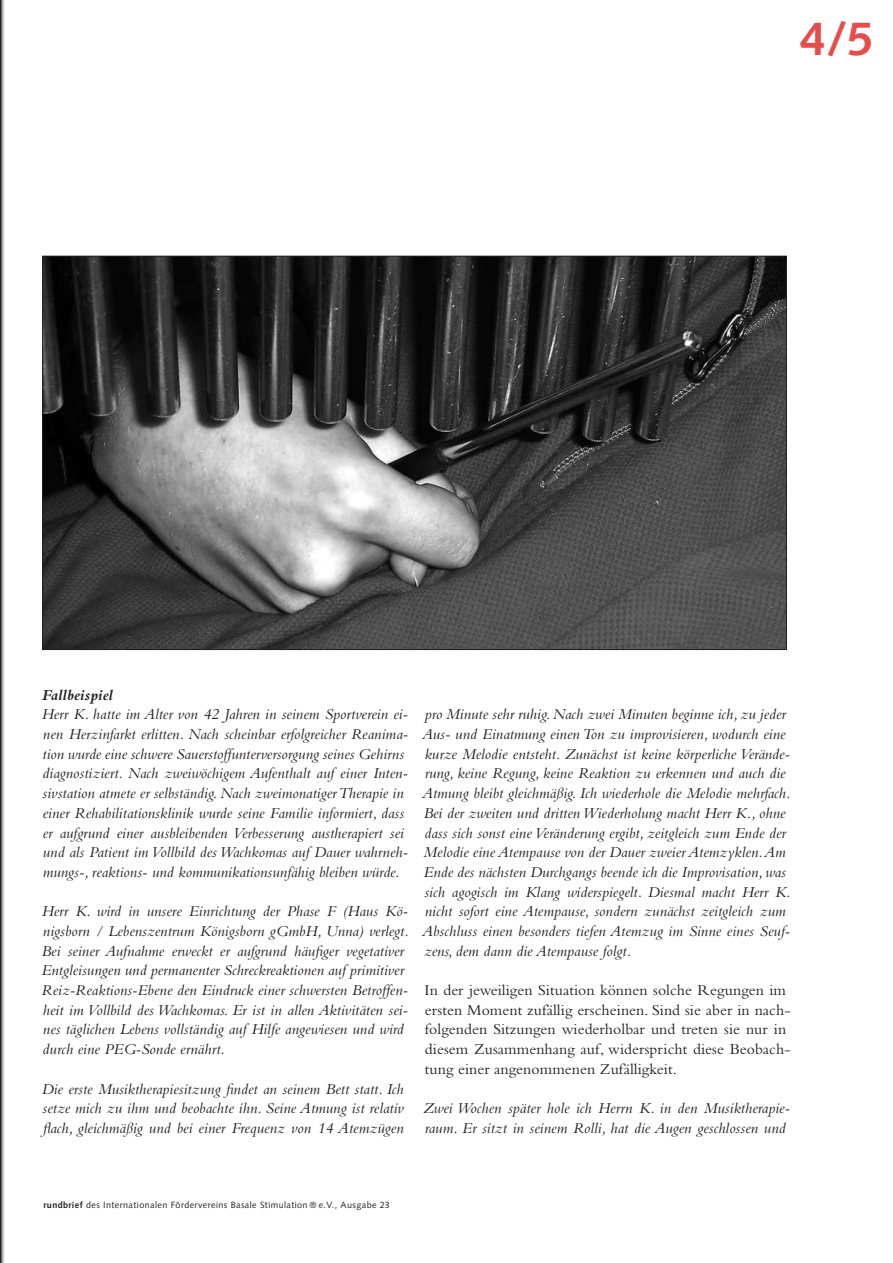
<style>
.page{position:relative;width:893px;height:1263px;background:#fff}
.page>*{position:absolute;margin:0;border:0;box-sizing:border-box;transform-origin:0 0}
.t1{font:700 47.25px "Syntax LT Std";color:#e54d4d}
.Fließtext{font:italic 15.75px/19.6px "Bembo Std";letter-spacing:.005em;color:#231f20}
.Fließtext-2{font:15.75px/19.6px "Bembo Std";letter-spacing:.005em;color:#231f20}
.Fließtext-3{font:italic 700 15.75px "Bembo Std";letter-spacing:.005em;color:#231f20}
.t2{font:9px "Syntax LT Std";letter-spacing:.045em;color:#231f20}
.s1{font-weight:700}
</style>
<div class="page">
<svg style="left:0;top:0;width:5px;height:1263px"></svg>
<img style="left:45px;top:258px;width:740px;height:390px">
<p class="t1" style="left:800px;top:12px;width:75px">4/5</p>
<p class="Fließtext-3" style="left:42px;top:686px;width:72px">Fallbeispiel</p>
<p class="Fließtext" style="left:42px;top:704px;width:368px">Herr K. hatte im Alter von 42 Jahren in seinem Sportverein ei&shy;nen Herzinfarkt erlitten. Nach scheinbar erfolgreicher Reanima&shy;tion wurde eine schwere Sauerstoffunterversorgung seines Gehirns diagnostiziert. Nach zweiwöchigem Aufenthalt auf einer Inten&shy;sivstation atmete er selbständig. Nach zweimonatiger Therapie in einer Rehabilitationsklinik wurde seine Familie informiert, dass er aufgrund einer ausbleibenden Verbesserung austherapiert sei und als Patient im Vollbild des Wachkomas auf Dauer wahrneh&shy;mungs-, reaktions- und kommunikationsunfähig bleiben würde.</p>
<p class="Fließtext" style="left:41px;top:901px;width:369px">Herr K. wird in unsere Einrichtung der Phase F (Haus Kö&shy;nigsborn / Lebenszentrum Königsborn gGmbH, Unna) verlegt.<br>Bei seiner Aufnahme erweckt er aufgrund häufiger vegetativer Entgleisungen und permanenter Schreckreaktionen auf primitiver Reiz-Reaktions-Ebene den Eindruck einer schwersten Betroffen&shy;heit im Vollbild des Wachkomas. Er ist in allen Aktivitäten sei&shy;nes täglichen Lebens vollständig auf Hilfe angewiesen und wird durch eine PEG-Sonde ernährt.</p>
<p class="Fließtext" style="left:42px;top:1078px;width:364px;text-align:justify">Die erste Musiktherapiesitzung findet an seinem Bett statt. Ich setze mich zu ihm und beobachte ihn. Seine Atmung ist relativ flach, gleichmäßig und bei einer Frequenz von 14 Atemzügen</p>
<p class="Fließtext" style="left:422px;top:704px;width:370px">pro Minute sehr ruhig. Nach zwei Minuten beginne ich, zu jeder Aus- und Einatmung einen Ton zu improvisieren, wodurch eine kurze Melodie entsteht. Zunächst ist keine körperliche Verände&shy;rung, keine Regung, keine Reaktion zu erkennen und auch die Atmung bleibt gleichmäßig. Ich wiederhole die Melodie mehrfach.<br>Bei der zweiten und dritten Wiederholung macht Herr K., ohne dass sich sonst eine Veränderung ergibt, zeitgleich zum Ende der Melodie eine Atempause von der Dauer zweier Atemzyklen. Am Ende des nächsten Durchgangs beende ich die Improvisation, was sich agogisch im Klang widerspiegelt. Diesmal macht Herr K. nicht sofort eine Atempause, sondern zunächst zeitgleich zum Abschluss einen besonders tiefen Atemzug im Sinne eines Seuf&shy;zens, dem dann die Atempause folgt.</p>
<p class="Fließtext-2" style="left:424px;top:980px;width:368px">In der jeweiligen Situation können solche Regungen im ersten Moment zufällig erscheinen. Sind sie aber in nach&shy;folgenden Sitzungen wiederholbar und treten sie nur in diesem Zusammenhang auf, widerspricht diese Beobach&shy;tung einer angenommenen Zufälligkeit.</p>
<p class="Fließtext" style="left:423px;top:1098px;width:369px">Zwei Wochen später hole ich Herrn K. in den Musiktherapie&shy;raum. Er sitzt in seinem Rolli, hat die Augen geschlossen und</p>
<p class="t2" style="left:44px;top:1199px;width:348px"><span class="s1">rundbrief</span> des Internationalen Fördervereins Basale Stimulation ® e.V., Ausgabe 23</p>
</div>
